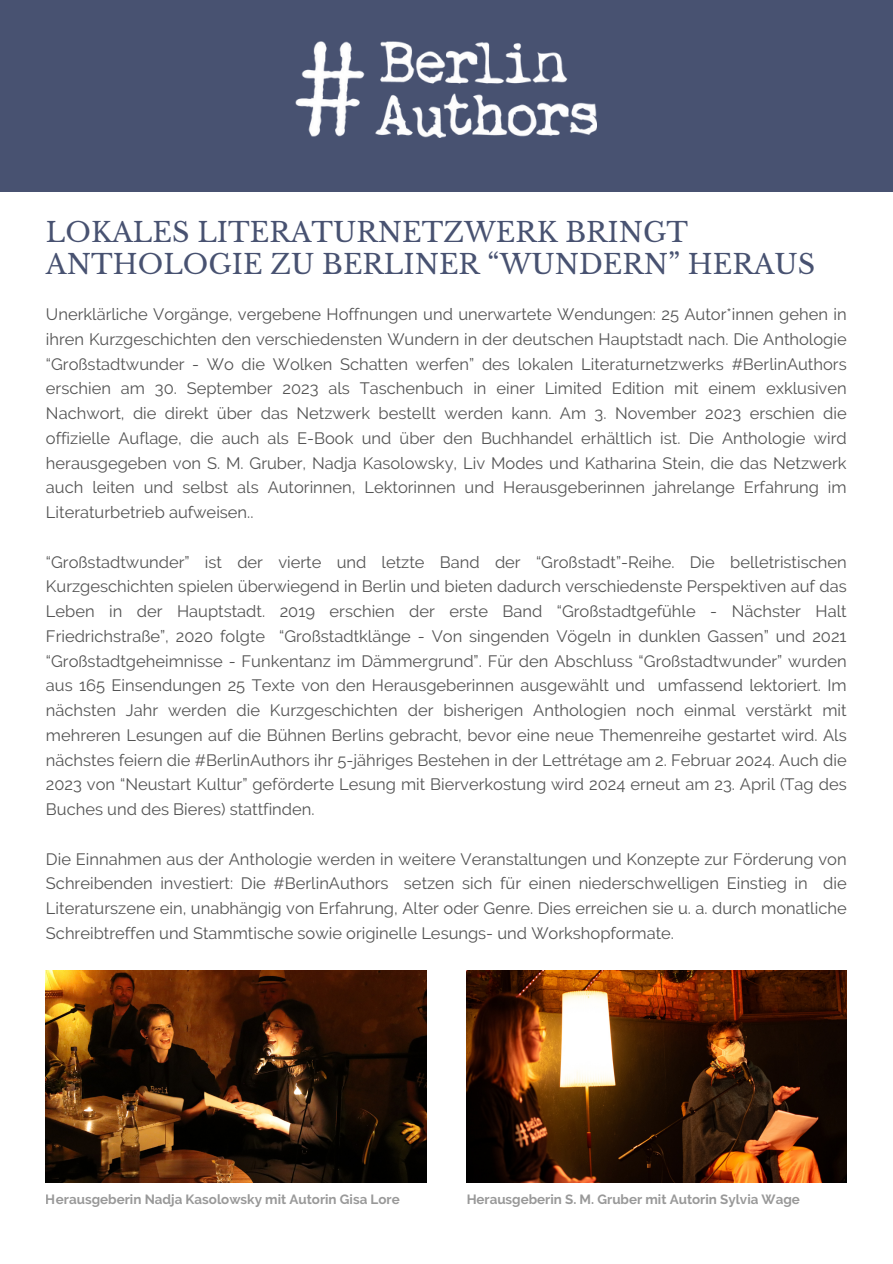
<style>
.page{position:relative;width:893px;height:1264px;background:#fff}
.page>*{position:absolute;margin:0;border:0;box-sizing:border-box;transform-origin:0 0}
.t1{font:27px/31.5px "Libre Baskerville";color:#485271}
.t2{font:16.5px/24.8px "Raleway";color:#545454;text-align:justify}
.t3{font:700 13.35px "Raleway";color:#545454}
</style>
<div class="page">
<div style="left:0;top:0;width:892px;height:191px;background:#485271"></div>
<img style="left:295px;top:41px;width:302px;height:96px">
<img style="left:46px;top:970px;width:380px;height:212px">
<img style="left:466px;top:970px;width:380px;height:212px">
<p class="t1" style="left:46px;top:217px;width:770px">LOKALES LITERATURNETZWERK BRINGT<br>ANTHOLOGIE ZU BERLINER “WUNDERN” HERAUS</p>
<p class="t2" style="left:46px;top:302px;width:802px">Unerklärliche Vorgänge, vergebene Hoffnungen und unerwartete Wendungen: 25 Autor*innen gehen in ihren Kurzgeschichten den verschiedensten Wundern in der deutschen Hauptstadt nach. Die Anthologie “Großstadtwunder - Wo die Wolken Schatten werfen” des lokalen Literaturnetzwerks #BerlinAuthors erschien am 30. September 2023 als Taschenbuch in einer Limited Edition mit einem exklusiven Nachwort, die direkt über das Netzwerk bestellt werden kann. Am 3. November 2023 erschien die offizielle Auflage, die auch als E-Book und über den Buchhandel erhältlich ist. Die Anthologie wird herausgegeben von S. M. Gruber, Nadja Kasolowsky, Liv Modes und Katharina Stein, die das Netzwerk auch leiten und selbst als Autorinnen, Lektorinnen und Herausgeberinnen jahrelange Erfahrung im Literaturbetrieb aufweisen..</p>
<p class="t2" style="left:46px;top:549px;width:802px">“Großstadtwunder” ist der vierte und letzte Band der “Großstadt”-Reihe. Die belletristischen Kurzgeschichten spielen überwiegend in Berlin und bieten dadurch verschiedenste Perspektiven auf das Leben in der Hauptstadt. 2019 erschien der erste Band “Großstadtgefühle - Nächster Halt Friedrichstraße”, 2020 folgte “Großstadtklänge - Von singenden Vögeln in dunklen Gassen” und 2021 “Großstadtgeheimnisse - Funkentanz im Dämmergrund”. Für den Abschluss “Großstadtwunder” wurden aus 165 Einsendungen 25 Texte von den Herausgeberinnen ausgewählt und umfassend lektoriert. Im nächsten Jahr werden die Kurzgeschichten der bisherigen Anthologien noch einmal verstärkt mit mehreren Lesungen auf die Bühnen Berlins gebracht, bevor eine neue Themenreihe gestartet wird. Als nächstes feiern die #BerlinAuthors ihr 5-jähriges Bestehen in der Lettrétage am 2. Februar 2024. Auch die 2023 von “Neustart Kultur” geförderte Lesung mit Bierverkostung wird 2024 erneut am 23. April (Tag des Buches und des Bieres) stattfinden.</p>
<p class="t2" style="left:46px;top:846px;width:802px">Die Einnahmen aus der Anthologie werden in weitere Veranstaltungen und Konzepte zur Förderung von Schreibenden investiert: Die #BerlinAuthors setzen sich für einen niederschwelligen Einstieg in die Literaturszene ein, unabhängig von Erfahrung, Alter oder Genre. Dies erreichen sie u. a. durch monatliche Schreibtreffen und Stammtische sowie originelle Lesungs- und Workshopformate.</p>
<p class="t3" style="left:46px;top:1191px;width:355px">Herausgeberin Nadja Kasolowsky mit Autorin Gisa Lore</p>
<p class="t3" style="left:466px;top:1191px;width:335px">Herausgeberin S. M. Gruber mit Autorin Sylvia Wage</p>
</div>
